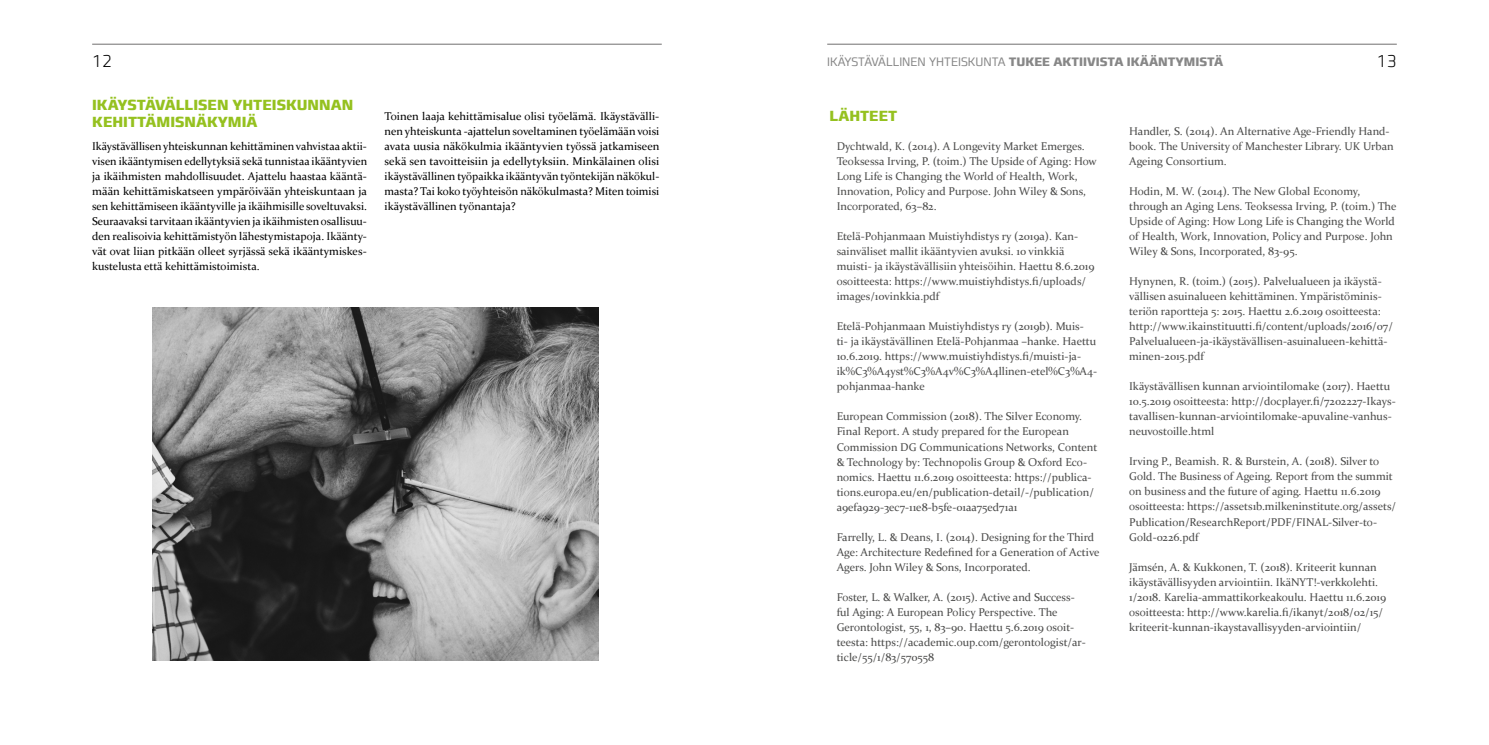
<style>
.page{position:relative;width:1489px;height:745px;background:#fff}
.page>*{position:absolute;margin:0;border:0;box-sizing:border-box;transform-origin:0 0}
.t1{font:200 condensed 17.5px "Francker CYR";color:#000}
.t2{font:700 condensed 15px/17.5px "Francker CYR";color:#95c11f}
.t3{font:700 condensed 12.5px "Francker CYR";color:#878787}
.t4{font:11.25px/15px "Constantia";color:#4a4a49}
.t5{font:11.25px/15px "Constantia";color:#000;text-align:justify}
.s1{font-weight:300}
</style>
<div class="page">
<hr style="left:92px;top:44px;width:569px;height:1px;background:#706f6f">
<hr style="left:827px;top:44px;width:569px;height:1px;background:#706f6f">
<img style="left:153px;top:308px;width:445px;height:352px">
<h1 class="t1" style="left:92px;top:50px;width:21px">12</h1>
<p class="t3" style="left:827px;top:54px;width:397px"><span class="s1">IKÄYSTÄVÄLLINEN YHTEISKUNTA</span> TUKEE AKTIIVISTA IKÄÄNTYMISTÄ</p>
<h1 class="t1" style="left:1376px;top:50px;width:21px">13</h1>
<h2 class="t2" style="left:92px;top:96px;width:262px">IKÄYSTÄVÄLLISEN YHTEISKUNNAN<br>KEHITTÄMISNÄKYMIÄ</h2>
<p class="t5" style="left:92px;top:138px;width:276px">Ikäystävällisen yhteiskunnan kehittäminen vahvistaa aktii&shy;visen ikääntymisen edellytyksiä sekä tunnistaa ikääntyvien ja ikäihmisten mahdollisuudet. Ajattelu haastaa kääntä&shy;mään kehittämiskatseen ympäröivään yhteiskuntaan ja sen kehittämiseen ikääntyville ja ikäihmisille soveltuvaksi.<br>Seuraavaksi tarvitaan ikääntyvien ja ikäihmisten osallisuu&shy;den realisoivia kehittämistyön lähestymistapoja. Ikäänty&shy;vät ovat liian pitkään olleet syrjässä sekä ikääntymiskes&shy;kustelusta että kehittämistoimista.</p>
<p class="t5" style="left:384px;top:108px;width:276px">Toinen laaja kehittämisalue olisi työelämä. Ikäystävälli&shy;nen yhteiskunta -ajattelun soveltaminen työelämään voisi avata uusia näkökulmia ikääntyvien työssä jatkamiseen sekä sen tavoitteisiin ja edellytyksiin. Minkälainen olisi ikäystävällinen työpaikka ikääntyvän työntekijän näkökul&shy;masta? Tai koko työyhteisön näkökulmasta? Miten toimisi ikäystävällinen työnantaja?</p>
<h2 class="t2" style="left:829px;top:107px;width:69px">LÄHTEET</h2>
<p class="t4" style="left:836px;top:138px;width:262px">Dychtwald, K. (2014). A Longevity Market Emerges.<br>Teoksessa Irving, P. (toim.) The Upside of Aging: How Long Life is Changing the World of Health, Work, Innovation, Policy and Purpose. John Wiley &amp; Sons, Incorporated, 63–82.</p>
<p class="t4" style="left:836px;top:228px;width:259px">Etelä-Pohjanmaan Muistiyhdistys ry (2019a). Kan&shy;sainväliset mallit ikääntyvien avuksi. 10 vinkkiä muisti- ja ikäystävällisiin yhteisöihin. Haettu 8.6.2019 osoitteesta: https://www.muistiyhdistys.fi/uploads/ images/10vinkkia.pdf</p>
<p class="t4" style="left:836px;top:318px;width:262px">Etelä-Pohjanmaan Muistiyhdistys ry (2019b). Muis&shy;ti- ja ikäystävällinen Etelä-Pohjanmaa –hanke. Haettu 10.6.2019. https://www.muistiyhdistys.fi/muisti-ja&shy;ik%C3%A4yst%C3%A4v%C3%A4llinen-etel%C3%A4- pohjanmaa-hanke</p>
<p class="t4" style="left:836px;top:408px;width:262px">European Commission (2018). The Silver Economy.<br>Final Report. A study prepared for the European Commission DG Communications Networks, Content &amp; Technology by: Technopolis Group &amp; Oxford Eco&shy;nomics. Haettu 11.6.2019 osoitteesta: https://publica&shy;tions.europa.eu/en/publication-detail/-/publication/ a9efa929-3ec7-11e8-b5fe-01aa75ed71a1</p>
<p class="t4" style="left:836px;top:528px;width:264px">Farrelly, L. &amp; Deans, I. (2014). Designing for the Third<br>Age: Architecture Redefined for a Generation of Active<br>Agers. John Wiley &amp; Sons, Incorporated.</p>
<p class="t4" style="left:836px;top:588px;width:250px">Foster, L. &amp; Walker, A. (2015). Active and Success&shy;ful Aging: A European Policy Perspective. The Gerontologist, 55, 1, 83–90. Haettu 5.6.2019 osoit&shy;teesta: https://academic.oup.com/gerontologist/ar&shy;ticle/55/1/83/570558</p>
<p class="t4" style="left:1129px;top:123px;width:266px">Handler, S. (2014). An Alternative Age-Friendly Hand&shy;book. The University of Manchester Library. UK Urban<br>Ageing Consortium.</p>
<p class="t4" style="left:1129px;top:183px;width:269px">Hodin, M. W. (2014). The New Global Economy, through an Aging Lens. Teoksessa Irving, P. (toim.) The Upside of Aging: How Long Life is Changing the World of Health, Work, Innovation, Policy and Purpose. John Wiley &amp; Sons, Incorporated, 83-95.</p>
<p class="t4" style="left:1129px;top:273px;width:265px">Hynynen, R. (toim.) (2015). Palvelualueen ja ikäystä&shy;vällisen asuinalueen kehittäminen. Ympäristöminis&shy;teriön raportteja 5: 2015. Haettu 2.6.2019 osoitteesta: http://www.ikainstituutti.fi/content/uploads/2016/07/ Palvelualueen-ja-ikäystävällisen-asuinalueen-kehittä&shy;minen-2015.pdf</p>
<p class="t4" style="left:1129px;top:378px;width:268px">Ikäystävällisen kunnan arviointilomake (2017). Haettu 10.5.2019 osoitteesta: http://docplayer.fi/7202227-Ikays&shy;tavallisen-kunnan-arviointilomake-apuvaline-vanhus&shy;neuvostoille.html</p>
<p class="t4" style="left:1129px;top:453px;width:268px">Irving P., Beamish. R. &amp; Burstein, A. (2018). Silver to Gold. The Business of Ageing. Report from the summit on business and the future of aging. Haettu 11.6.2019 osoitteesta: https://assets1b.milkeninstitute.org/assets/ Publication/ResearchReport/PDF/FINAL-Silver-to-Gold-0226.pdf</p>
<p class="t4" style="left:1129px;top:558px;width:258px">Jämsén, A. &amp; Kukkonen, T. (2018). Kriteerit kunnan ikäystävällisyyden arviointiin. IkäNYT!-verkkolehti.<br>1/2018. Karelia-ammattikorkeakoulu. Haettu 11.6.2019 osoitteesta: http://www.karelia.fi/ikanyt/2018/02/15/ kriteerit-kunnan-ikaystavallisyyden-arviointiin/</p>
</div>
